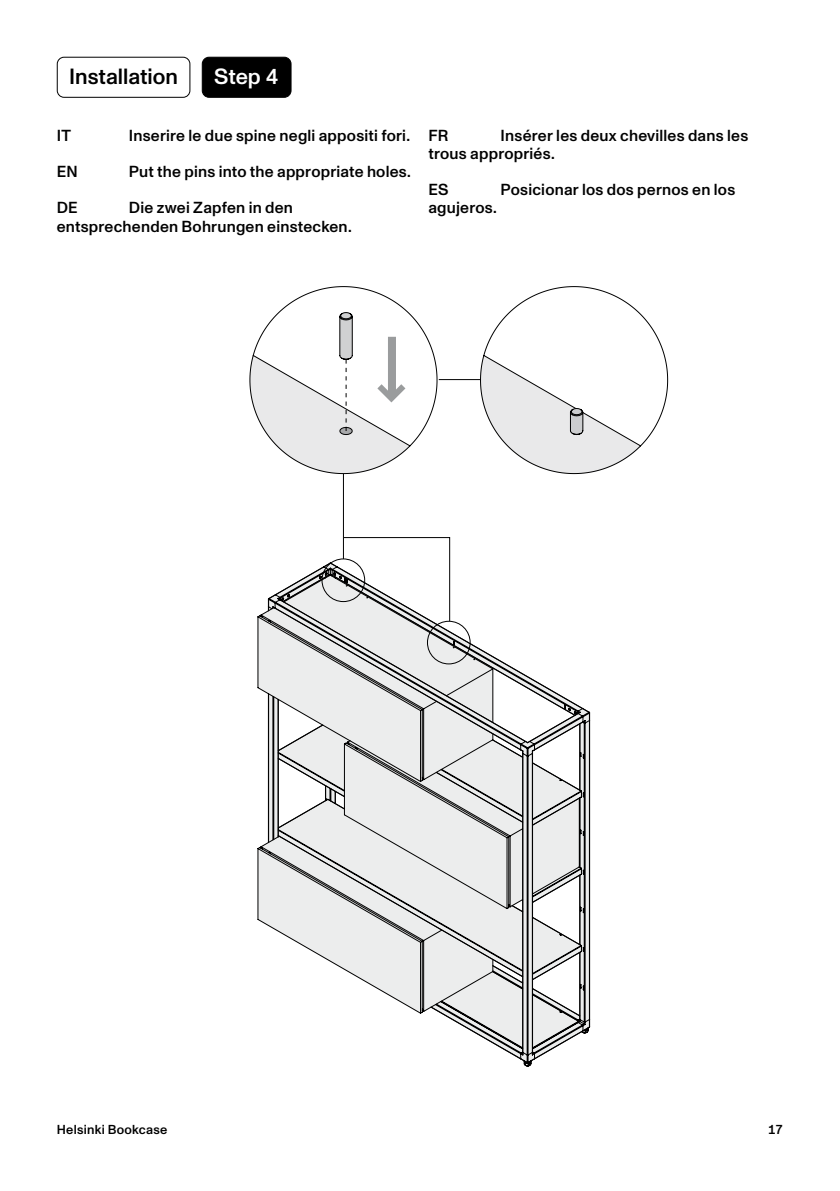
<style>
.page{position:relative;width:840px;height:1191px;background:#fff}
.page>*{position:absolute;margin:0;border:0;box-sizing:border-box;transform-origin:0 0}
.t1{font:500 22px "ABC Monument Grotesk";color:#000}
.t2{font:500 22px "ABC Monument Grotesk";color:#fff}
.t3{font:500 16px/18px "ABC Monument Grotesk";letter-spacing:.015em;color:#000}
.t4{font:500 13px "ABC Monument Grotesk";letter-spacing:.02em;color:#000}
</style>
<div class="page">
<div style="left:202px;top:57px;width:89px;height:40px;background:#000;border-radius:7px"></div>
<div style="left:202px;top:57px;width:89px;height:41px;border:1px solid #000;border-radius:7px"></div>
<div style="left:57px;top:57px;width:133px;height:41px;border:1px solid #000;border-radius:7px"></div>
<svg style="left:249px;top:286px;width:188px;height:188px"></svg>
<svg style="left:480px;top:286px;width:187px;height:188px"></svg>
<hr style="left:343px;top:474px;width:1px;height:85px;background:#000">
<hr style="left:438px;top:379px;width:42px;height:1px;background:#000">
<svg style="left:258px;top:537px;width:331px;height:528px"></svg>
<h1 class="t1" style="left:69px;top:64px;width:110px">Installation</h1>
<h1 class="t2" style="left:214px;top:64px;width:67px">Step 4</h1>
<p class="t3" style="left:57px;top:127px;width:16px">IT</p>
<p class="t3" style="left:129px;top:127px;width:282px">Inserire le due spine negli appositi fori.</p>
<p class="t3" style="left:57px;top:163px;width:22px">EN</p>
<p class="t3" style="left:129px;top:163px;width:283px">Put the pins into the appropriate holes.</p>
<p class="t3" style="left:57px;top:199px;width:23px">DE</p>
<p class="t3" style="left:57px;top:199px;width:296px;text-indent:72px">Die zwei Zapfen in den entsprechenden Bohrungen einstecken.</p>
<p class="t3" style="left:428px;top:127px;width:321px;text-indent:72px">Insérer les deux chevilles dans les trous appropriés.</p>
<p class="t3" style="left:428px;top:181px;width:21px">ES</p>
<p class="t3" style="left:500px;top:181px;width:236px">Posicionar los dos pernos en los</p>
<p class="t3" style="left:428px;top:199px;width:70px">agujeros.</p>
<p class="t3" style="left:428px;top:127px;width:21px">FR</p>
<p class="t4" style="left:57px;top:1122px;width:112px">Helsinki Bookcase</p>
<p class="t4" style="left:767px;top:1122px;width:17px">17</p>
</div>
